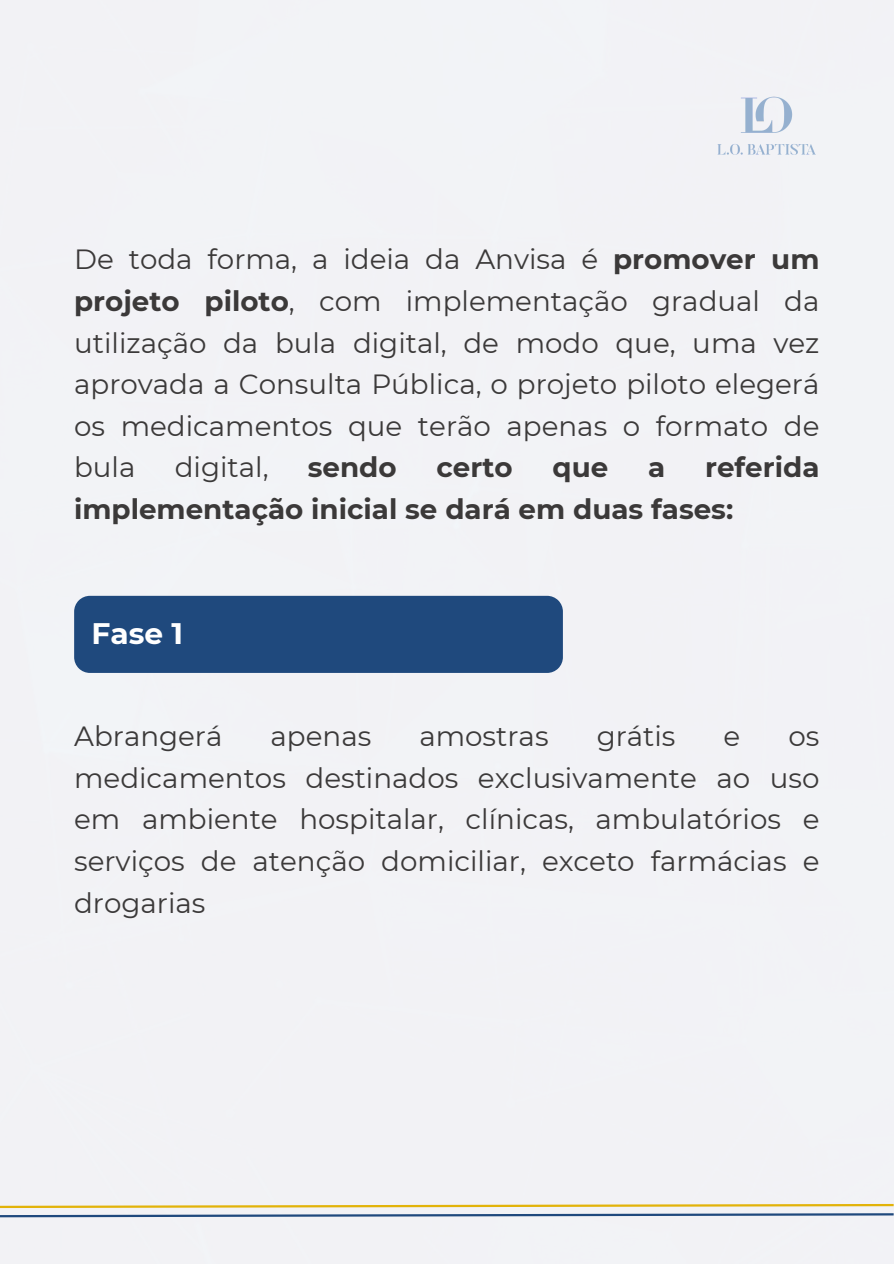
<style>
.page{position:relative;width:894px;height:1264px;background:#fff}
.page>*{position:absolute;margin:0;border:0;box-sizing:border-box;transform-origin:0 0}
.t1{font:700 29.7px "Montserrat";color:#fff}
.t2{font:27.75px/41.7px "Montserrat";color:#3b3939;text-align:justify}
.t3{font:700 27.75px/41.7px "Montserrat";color:#3b3939}
.s1{font-weight:700}
</style>
<div class="page">
<div style="left:0;top:0;width:893px;height:1263px;background:#f2f2f6"></div>
<img style="left:712px;top:89px;width:107px;height:73px">
<svg style="left:0;top:1202px;width:893px;height:16px"></svg>
<div style="left:74px;top:596px;width:488px;height:77px;background:#1f497d"></div>
<p class="t2" style="left:74px;top:238px;width:746px">De toda forma, a ideia da Anvisa é <span class="s1">promover um projeto piloto</span>, com implementação gradual da utilização da bula digital, de modo que, uma vez aprovada a Consulta Pública, o projeto piloto elegerá os medicamentos que terão apenas o formato de bula</p>
<p class="t3" style="left:74px;top:446px;width:746px;text-indent:630px">referida implementação inicial se dará em duas fases:</p>
<p class="t2" style="left:175px;top:446px;width:95px">digital,</p>
<p class="t3" style="left:308px;top:446px;width:90px">sendo</p>
<p class="t3" style="left:436px;top:446px;width:78px">certo</p>
<p class="t3" style="left:552px;top:446px;width:57px">que</p>
<p class="t3" style="left:648px;top:446px;width:19px">a</p>
<p class="t1" style="left:91px;top:615px;width:93px">Fase 1</p>
<h1 class="t2" style="left:74px;top:715px;width:150px">Abrangerá</h1>
<h1 class="t2" style="left:270px;top:715px;width:102px">apenas</h1>
<h1 class="t2" style="left:419px;top:715px;width:131px">amostras</h1>
<h1 class="t2" style="left:596px;top:715px;width:80px">grátis</h1>
<h1 class="t2" style="left:723px;top:715px;width:18px">e</h1>
<h1 class="t2" style="left:74px;top:715px;width:746px;text-indent:714px">os medicamentos destinados exclusivamente ao uso em ambiente hospitalar, clínicas, ambulatórios e serviços de atenção domiciliar, exceto farmácias e drogarias</h1>
</div>
